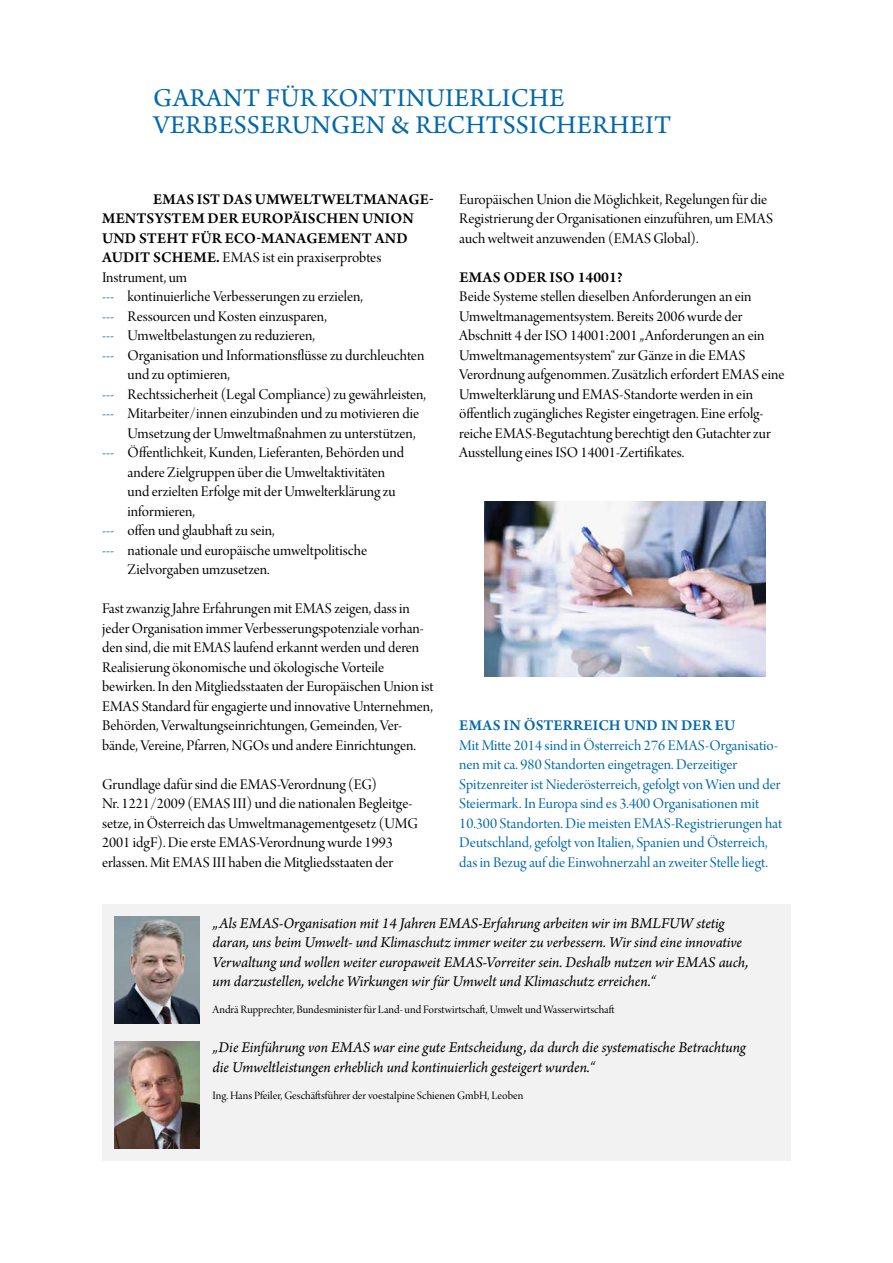
<style>
.page{position:relative;width:893px;height:1263px;background:#fff}
.page>*{position:absolute;margin:0;border:0;box-sizing:border-box;transform-origin:0 0}
.t1{font:27px/27px "Arno Pro";letter-spacing:.01em;color:#0068aa}
.t2{font:15.75px/19.5px "Arno Pro Display";color:#000}
.t3{font:italic 15.75px/19.5px "Arno Pro";letter-spacing:-.005em;color:#000}
.t4{font:15.75px/19.5px "Arno Pro Display";color:#0068aa}
.t5{font:600 15.75px/19.5px "Arno Pro";letter-spacing:.01em;color:#000}
.t6{font:600 15.75px "Arno Pro";letter-spacing:.01em;color:#0068aa}
.t7{font:12px "Arno Pro Display";color:#000}
.s1{font-family:"Arno Pro";font-weight:600}
.s2{color:#0068aa}
</style>
<div class="page">
<div style="left:102px;top:904px;width:689px;height:257px;background:#f2f2f2"></div>
<img style="left:115px;top:917px;width:85px;height:106px">
<img style="left:115px;top:1042px;width:85px;height:106px">
<img style="left:485px;top:502px;width:280px;height:174px">
<h1 class="t1" style="left:153px;top:86px;width:520px">GARANT FÜR KONTINUIERLICHE<br>VERBESSERUNGEN &amp; RECHTSSICHERHEIT</h1>
<p class="t5" style="left:102px;top:190px;width:333px;text-indent:51px">EMAS IST DAS UMWELTWELTMANAGE-<br>MENTSYSTEM DER EUROPÄISCHEN UNION<br>UND STEHT FÜR ECO-MANAGEMENT AND</p>
<p class="t2" style="left:102px;top:249px;width:281px"><span class="s1">AUDIT SCHEME.</span> EMAS ist ein praxiserprobtes</p>
<p class="t2" style="left:102px;top:268px;width:87px">Instrument, um</p>
<p class="t2" style="left:102px;top:288px;width:262px"><span class="s2">---</span> kontinuierliche Verbesserungen zu erzielen,</p>
<p class="t2" style="left:102px;top:307px;width:226px"><span class="s2">---</span> Ressourcen und Kosten einzusparen,</p>
<p class="t2" style="left:102px;top:327px;width:214px"><span class="s2">---</span> Umweltbelastungen zu reduzieren,</p>
<p class="t2" style="left:102px;top:346px;width:324px"><span class="s2">---</span> Organisation und Informationsflüsse zu durchleuchten</p>
<p class="t2" style="left:128px;top:366px;width:104px">und zu optimieren,</p>
<p class="t2" style="left:102px;top:385px;width:325px"><span class="s2">---</span> Rechtssicherheit (Legal Compliance) zu gewährleisten,</p>
<p class="t2" style="left:102px;top:405px;width:319px"><span class="s2">---</span> Mitarbeiter/innen einzubinden und zu motivieren die</p>
<p class="t2" style="left:128px;top:424px;width:289px">Umsetzung der Umweltmaßnahmen zu unterstützen,</p>
<p class="t2" style="left:102px;top:444px;width:304px"><span class="s2">---</span> Öffentlichkeit, Kunden, Lieferanten, Behörden und</p>
<p class="t2" style="left:128px;top:463px;width:259px">andere Zielgruppen über die Umweltaktivitäten</p>
<p class="t2" style="left:128px;top:483px;width:270px">und erzielten Erfolge mit der Umwelterklärung zu</p>
<p class="t2" style="left:128px;top:502px;width:69px">informieren,</p>
<p class="t2" style="left:102px;top:522px;width:174px"><span class="s2">---</span> offen und glaubhaft zu sein,</p>
<p class="t2" style="left:102px;top:541px;width:267px"><span class="s2">---</span> nationale und europäische umweltpolitische</p>
<p class="t2" style="left:128px;top:561px;width:144px">Zielvorgaben umzusetzen.</p>
<p class="t2" style="left:102px;top:600px;width:333px">Fast zwanzig Jahre Erfahrungen mit EMAS zeigen, dass in jeder Organisation immer Verbesserungspotenziale vorhan&shy;den sind, die mit EMAS laufend erkannt werden und deren Realisierung ökonomische und ökologische Vorteile bewirken. In den Mitgliedsstaaten der Europäischen Union ist EMAS Standard für engagierte und innovative Unternehmen, Behörden, Verwaltungseinrichtungen, Gemeinden, Ver&shy;bände, Vereine, Pfarren, NGOs und andere Einrichtungen.</p>
<p class="t2" style="left:102px;top:775px;width:317px">Grundlage dafür sind die EMAS-Verordnung (EG)<br>Nr. 1221/2009 (EMAS III) und die nationalen Begleitge&shy;setze, in Österreich das Umweltmanagementgesetz (UMG 2001 idgF). Die erste EMAS-Verordnung wurde 1993 erlassen. Mit EMAS III haben die Mitgliedsstaaten der</p>
<p class="t2" style="left:459px;top:190px;width:315px">Europäischen Union die Möglichkeit, Regelungen für die<br>Registrierung der Organisationen einzuführen, um EMAS auch weltweit anzuwenden (EMAS Global).</p>
<p class="t5" style="left:459px;top:268px;width:165px">EMAS ODER ISO 14001?</p>
<p class="t2" style="left:459px;top:288px;width:327px">Beide Systeme stellen dieselben Anforderungen an ein Umweltmanagementsystem. Bereits 2006 wurde der Abschnitt 4 der ISO 14001:2001 „Anforderungen an ein Umweltmanagementsystem“ zur Gänze in die EMAS Verordnung aufgenommen. Zusätzlich erfordert EMAS eine Umwelterklärung und EMAS-Standorte werden in ein öffentlich zugängliches Register eingetragen. Eine erfolg&shy;reiche EMAS-Begutachtung berechtigt den Gutachter zur Ausstellung eines ISO 14001-Zertifikates.</p>
<p class="t6" style="left:459px;top:716px;width:277px">EMAS IN ÖSTERREICH UND IN DER EU</p>
<p class="t4" style="left:459px;top:736px;width:324px">Mit Mitte 2014 sind in Österreich 276 EMAS-Organisatio&shy;nen mit ca. 980 Standorten eingetragen. Derzeitiger Spitzenreiter ist Niederösterreich, gefolgt von Wien und der Steiermark. In Europa sind es 3.400 Organisationen mit 10.300 Standorten. Die meisten EMAS-Registrierungen hat Deutschland, gefolgt von Italien, Spanien und Österreich, das in Bezug auf die Einwohnerzahl an zweiter Stelle liegt.</p>
<p class="t3" style="left:213px;top:914px;width:537px">„Als EMAS-Organisation mit 14 Jahren EMAS-Erfahrung arbeiten wir im BMLFUW stetig daran, uns beim Umwelt- und Klimaschutz immer weiter zu verbessern. Wir sind eine innovative Verwaltung und wollen weiter europaweit EMAS-Vorreiter sein. Deshalb nutzen wir EMAS auch, um darzustellen, welche Wirkungen wir für Umwelt und Klimaschutz erreichen.“</p>
<p class="t7" style="left:213px;top:1003px;width:403px">Andrä Rupprechter, Bundesminister für Land- und Forstwirtschaft, Umwelt und Wasserwirtschaft</p>
<p class="t3" style="left:213px;top:1038px;width:535px">„Die Einführung von EMAS war eine gute Entscheidung, da durch die systematische Betrachtung die Umweltleistungen erheblich und kontinuierlich gesteigert wurden.“</p>
<p class="t7" style="left:213px;top:1088px;width:312px">Ing. Hans Pfeiler, Geschäftsführer der voestalpine Schienen GmbH, Leoben</p>
</div>
